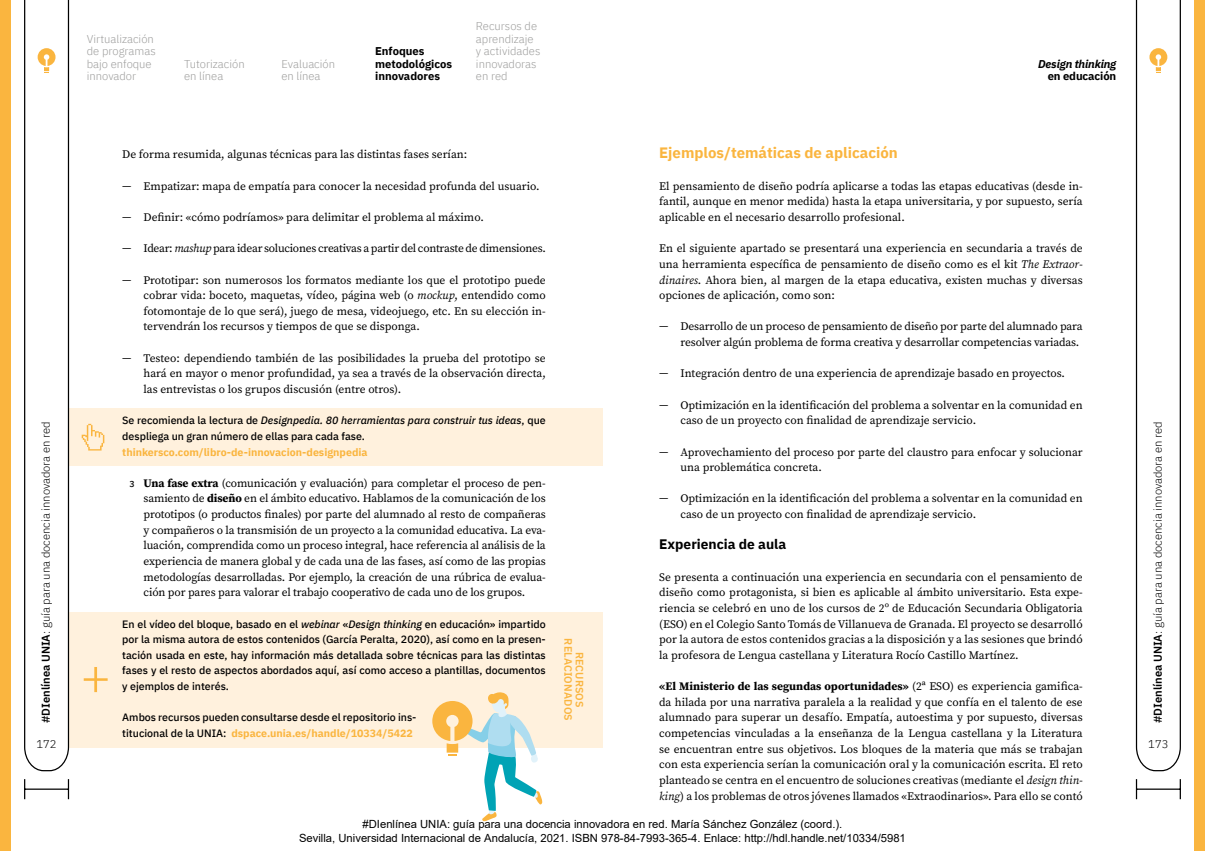
<style>
.page{position:relative;width:1205px;height:851px;background:#fff}
.page>*{position:absolute;margin:0;border:0;box-sizing:border-box;transform-origin:0 0}
.Tit_2{font:700 15px "IBM Plex Sans";color:#fab53f}
.Numeración{font:700 13.75px "IBM Plex Sans";color:#000}
.Texto_general{font:11.5px/15.6px "Source Serif Pro";color:#000;text-align:justify}
.Texto_general-2{font:11.5px "Source Serif Pro";letter-spacing:-.02em;color:#000}
.t1{font:11.25px/13.5px "Arial";color:#000;text-align:center}
.t2{font:300 11.25px/12.5px "IBM Plex Sans";color:#9d9d9c}
.t3{font:300 11.25px "IBM Plex Sans";color:#000}
.t4{font:700 11.25px/12.5px "IBM Plex Sans";color:#000}
.Folio_general{font:italic 700 11.25px/12.5px "IBM Plex Sans";letter-spacing:-.01em;color:#000;text-align:right}
.Texto_apartado{font:500 10.62px/15.6px "IBM Plex Sans";color:#000}
.Texto_apartado-2{font:700 10.62px "IBM Plex Sans";color:#fab53f}
.Texto_general-3{font:600 10.62px/11.2px "IBM Plex Sans";letter-spacing:.01em;color:#fab53f;text-align:center}
.s1{font-weight:600}
.s2{font-style:italic}
.s3{font-family:"IBM Plex Sans";font-weight:500;font-size:8.75px}
.s4{font-weight:700}
.s5{font-weight:700;color:#fab53f}
.s6{font-style:normal}
</style>
<div class="page">
<div style="left:0;top:0;width:11px;height:850px;background:#fab53f"></div>
<div style="left:1194px;top:0;width:11px;height:850px;background:#fab53f"></div>
<div style="left:49px;top:408px;width:553px;height:57px;background:#fff1dd"></div>
<div style="left:49px;top:611px;width:553px;height:136px;background:#fff1dd"></div>
<svg style="left:82px;top:424px;width:22px;height:26px"></svg>
<svg style="left:84px;top:667px;width:24px;height:25px"></svg>
<svg style="left:432px;top:692px;width:110px;height:130px"></svg>
<svg style="left:68px;top:779px;width:1px;height:20px"></svg>
<svg style="left:24px;top:779px;width:1px;height:20px"></svg>
<hr style="left:25px;top:788px;width:43px;height:1px;background:#000">
<hr style="left:1179px;top:779px;width:2px;height:20px;background:#000">
<svg style="left:1136px;top:779px;width:1px;height:20px"></svg>
<hr style="left:1136px;top:788px;width:44px;height:1px;background:#000">
<svg style="left:1135px;top:0;width:46px;height:771px"></svg>
<svg style="left:24px;top:0;width:46px;height:771px"></svg>
<p class="t3" style="left:37px;top:723px;width:303px;rotate:-90deg"><span class="s1">#DIenlínea UNIA</span>: guía para una docencia innovadora en red</p>
<p class="t3" style="left:36px;top:735px;width:22px">172</p>
<p class="t2" style="left:87px;top:32px;width:70px">Virtualización de programas bajo enfoque innovador</p>
<p class="t2" style="left:184px;top:57px;width:62px">Tutorización en línea</p>
<p class="t2" style="left:281px;top:57px;width:55px">Evaluación en línea</p>
<p class="t4" style="left:375px;top:44px;width:79px">Enfoques metodológicos innovadores</p>
<p class="t2" style="left:476px;top:19px;width:66px">Recursos de aprendizaje y actividades innovadoras en red</p>
<p class="Texto_general" style="left:122px;top:147px;width:346px">De forma resumida, algunas técnicas para las distintas fases serían:</p>
<p class="Texto_general" style="left:144px;top:178px;width:398px">Empatizar: mapa de empatía para conocer la necesidad profunda del usuario.</p>
<p class="Texto_general" style="left:144px;top:209px;width:342px">Definir: «cómo podríamos» para delimitar el problema al máximo.</p>
<p class="Texto_general-2" style="left:144px;top:241px;width:404px">Idear: <span class="s2">mashup</span> para idear soluciones creativas a partir del contraste de dimensiones.</p>
<p class="Texto_general" style="left:144px;top:272px;width:404px">Prototipar: son numerosos los formatos mediante los que el prototipo puede cobrar vida: boceto, maquetas, vídeo, página web (o <span class="s2">mockup</span>, entendido como fotomontaje de lo que será), juego de mesa, videojuego, etc. En su elección in&shy;tervendrán los recursos y tiempos de que se disponga.</p>
<p class="Texto_general" style="left:144px;top:350px;width:404px">Testeo: dependiendo también de las posibilidades la prueba del prototipo se hará en mayor o menor profundidad, ya sea a través de la observación directa, las entrevistas o los grupos discusión (entre otros).</p>
<p class="Texto_apartado" style="left:122px;top:412px;width:425px">Se recomienda la lectura de <span class="s2">Designpedia. 80 herramientas para construir tus ideas</span>, que despliega un gran número de ellas para cada fase.</p>
<p class="Texto_apartado-2" style="left:122px;top:443px;width:247px">thinkersco.com/libro-de-innovacion-designpedia</p>
<p class="Texto_general" style="left:144px;top:475px;width:404px;text-indent:-14px"><span class="s3">3</span> <span class="s4">Una fase extra</span> (comunicación y evaluación) para completar el proceso de pen&shy;samiento de <span class="s4">diseño</span> en el ámbito educativo. Hablamos de la comunicación de los prototipos (o productos finales) por parte del alumnado al resto de compañeras y compañeros o la transmisión de un proyecto a la comunidad educativa. La eva&shy;luación, comprendida como un proceso integral, hace referencia al análisis de la experiencia de manera global y de cada una de las fases, así como de las propias metodologías desarrolladas. Por ejemplo, la creación de una rúbrica de evalua&shy;ción por pares para valorar el trabajo cooperativo de cada uno de los grupos.</p>
<p class="Texto_apartado" style="left:122px;top:615px;width:425px;text-align:justify">En el vídeo del bloque, basado en el <span class="s2">webinar</span> «<span class="s2">Design thinking</span> en educación» impartido por la misma autora de estos contenidos (García Peralta, 2020), así como en la presen&shy;tación usada en este, hay información más detallada sobre técnicas para las distintas fases y el resto de aspectos abordados aquí, así como acceso a plantillas, documentos y ejemplos de interés.</p>
<p class="Texto_apartado" style="left:122px;top:708px;width:296px">Ambos recursos pueden consultarse desde el repositorio ins&shy;titucional de la UNIA: <span class="s5">dspace.unia.es/handle/10334/5422</span></p>
<p class="Texto_general-3" style="left:586px;top:638px;width:84px;rotate:90deg">RECURSOS<br>RELACIONADOS</p>
<p class="Folio_general" style="left:1038px;top:57px;width:80px">Design thinking <span class="s6">en educación</span></p>
<p class="Tit_2" style="left:659px;top:141px;width:240px">Ejemplos/temáticas de aplicación</p>
<p class="Texto_general" style="left:659px;top:178px;width:425px">El pensamiento de diseño podría aplicarse a todas las etapas educativas (desde in&shy;fantil, aunque en menor medida) hasta la etapa universitaria, y por supuesto, sería aplicable en el necesario desarrollo profesional.</p>
<p class="Texto_general" style="left:659px;top:240px;width:425px">En el siguiente apartado se presentará una experiencia en secundaria a través de una herramienta específica de pensamiento de diseño como es el kit <span class="s2">The Extraor&shy;dinaires</span>. Ahora bien, al margen de la etapa educativa, existen muchas y diversas opciones de aplicación, como son:</p>
<p class="Texto_general" style="left:680px;top:319px;width:404px">Desarrollo de un proceso de pensamiento de diseño por parte del alumnado para resolver algún problema de forma creativa y desarrollar competencias variadas.</p>
<p class="Texto_general" style="left:680px;top:365px;width:386px">Integración dentro de una experiencia de aprendizaje basado en proyectos.</p>
<p class="Texto_general" style="left:680px;top:397px;width:404px">Optimización en la identificación del problema a solventar en la comunidad en caso de un proyecto con finalidad de aprendizaje servicio.</p>
<p class="Texto_general" style="left:680px;top:444px;width:404px">Aprovechamiento del proceso por parte del claustro para enfocar y solucionar una problemática concreta.</p>
<p class="Texto_general" style="left:680px;top:490px;width:404px">Optimización en la identificación del problema a solventar en la comunidad en caso de un proyecto con finalidad de aprendizaje servicio.</p>
<p class="Numeración" style="left:659px;top:533px;width:128px">Experiencia de aula</p>
<p class="Texto_general" style="left:659px;top:569px;width:425px">Se presenta a continuación una experiencia en secundaria con el pensamiento de diseño como protagonista, si bien es aplicable al ámbito universitario. Esta expe&shy;riencia se celebró en uno de los cursos de 2º de Educación Secundaria Obligatoria (ESO) en el Colegio Santo Tomás de Villanueva de Granada. El proyecto se desarrolló por la autora de estos contenidos gracias a la disposición y a las sesiones que brindó la profesora de Lengua castellana y Literatura Rocío Castillo Martínez.</p>
<p class="Texto_general" style="left:659px;top:678px;width:425px"><span class="s4">«El Ministerio de las segundas oportunidades»</span> (2ª ESO) es experiencia gamifica&shy;da hilada por una narrativa paralela a la realidad y que confía en el talento de ese alumnado para superar un desafío. Empatía, autoestima y por supuesto, diversas competencias vinculadas a la enseñanza de la Lengua castellana y la Literatura se encuentran entre sus objetivos. Los bloques de la materia que más se trabajan con esta experiencia serían la comunicación oral y la comunicación escrita. El reto planteado se centra en el encuentro de soluciones creativas (mediante el <span class="s2">design thin&shy;king</span>) a los problemas de otros jóvenes llamados «Extraodinarios». Para ello se contó</p>
<p class="t1" style="left:299px;top:817px;width:608px">#DIenlínea UNIA: guía para una docencia innovadora en red. María Sánchez González (coord.).<br>Sevilla, Universidad Internacional de Andalucía, 2021. ISBN 978-84-7993-365-4. Enlace: http://hdl.handle.net/10334/5981</p>
<p class="t3" style="left:1149px;top:723px;width:303px;rotate:-90deg"><span class="s1">#DIenlínea UNIA</span>: guía para una docencia innovadora en red</p>
<p class="t3" style="left:1148px;top:735px;width:22px">173</p>
</div>
